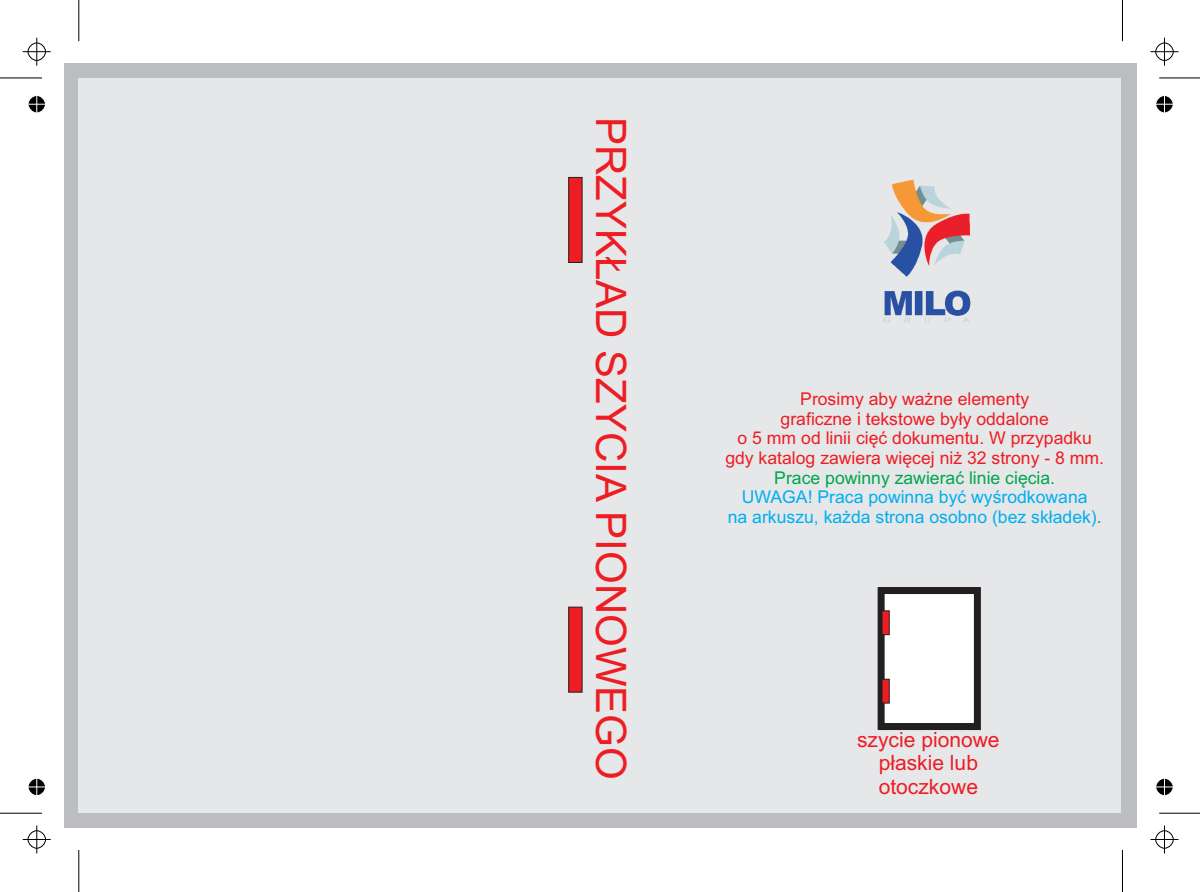
<style>
.page{position:relative;width:1200px;height:892px;background:#fff}
.page>*{position:absolute;margin:0;border:0;box-sizing:border-box;transform-origin:0 0}
.t1{font:42px "Arial";color:#ee1d23}
.t2{font:21px/23.4px "Arial";color:#ee1d23;text-align:center}
.t3{font:17.68px/19.6px "Arial";color:#ee1d23;text-align:center}
.t4{font:17.68px "Arial";color:#00aeef}
.t5{font:17.68px "Arial";color:#00a54f}
.s1{color:#00a54f}
</style>
<div class="page">
<div style="left:64px;top:64px;width:1071px;height:764px;background:#bcbdc0"></div>
<div style="left:79px;top:79px;width:1041px;height:734px;background:#e6e7e9"></div>
<img style="left:884px;top:179px;width:87px;height:144px">
<svg style="left:877px;top:587px;width:104px;height:143px;background:#cec9ca"></svg>
<svg style="left:568px;top:177px;width:14px;height:86px"></svg>
<svg style="left:568px;top:607px;width:14px;height:85px"></svg>
<hr style="left:0;top:813px;width:42px;height:1px;background:#000">
<hr style="left:78px;top:850px;width:1px;height:42px;background:#000">
<hr style="left:0;top:78px;width:42px;height:1px;background:#000">
<hr style="left:78px;top:0;width:1px;height:41px;background:#000">
<hr style="left:1158px;top:78px;width:41px;height:1px;background:#000">
<hr style="left:1121px;top:0;width:1px;height:41px;background:#000">
<hr style="left:1158px;top:813px;width:41px;height:1px;background:#000">
<hr style="left:1121px;top:850px;width:1px;height:42px;background:#000">
<svg style="left:23px;top:825px;width:28px;height:28px"></svg>
<svg style="left:23px;top:38px;width:28px;height:28px"></svg>
<svg style="left:1150px;top:38px;width:28px;height:28px"></svg>
<svg style="left:1150px;top:825px;width:28px;height:28px"></svg>
<svg style="left:28px;top:778px;width:18px;height:18px"></svg>
<svg style="left:28px;top:95px;width:18px;height:18px"></svg>
<svg style="left:1155px;top:95px;width:19px;height:18px"></svg>
<svg style="left:1155px;top:778px;width:19px;height:18px"></svg>
<h1 class="t1" style="left:626px;top:117px;width:664px;rotate:90deg">PRZYK£AD SZYCIA PIONOWEGO</h1>
<p class="t3" style="left:725px;top:390px;width:380px">Prosimy aby wa¿ne elementy<br>graficzne i tekstowe by³y oddalone<br>o 5 mm od linii ciêæ dokumentu. W przypadku gdy katalog zawiera wiêcej ni¿ 32 strony - 8 mm.</p>
<p class="t5" style="left:774px;top:471px;width:282px">Prace powinny zawieraæ linie ciêcia.</p>
<p class="t4" style="left:727px;top:510px;width:375px">na arkuszu, ka¿da strona osobno (bez sk³adek)<span class="s1">.</span></p>
<p class="t4" style="left:741px;top:490px;width:347px">UWAGA! Praca powinna byæ wyœrodkowana</p>
<p class="t2" style="left:857px;top:729px;width:144px">szycie pionowe p³askie lub otoczkowe</p>
</div>
